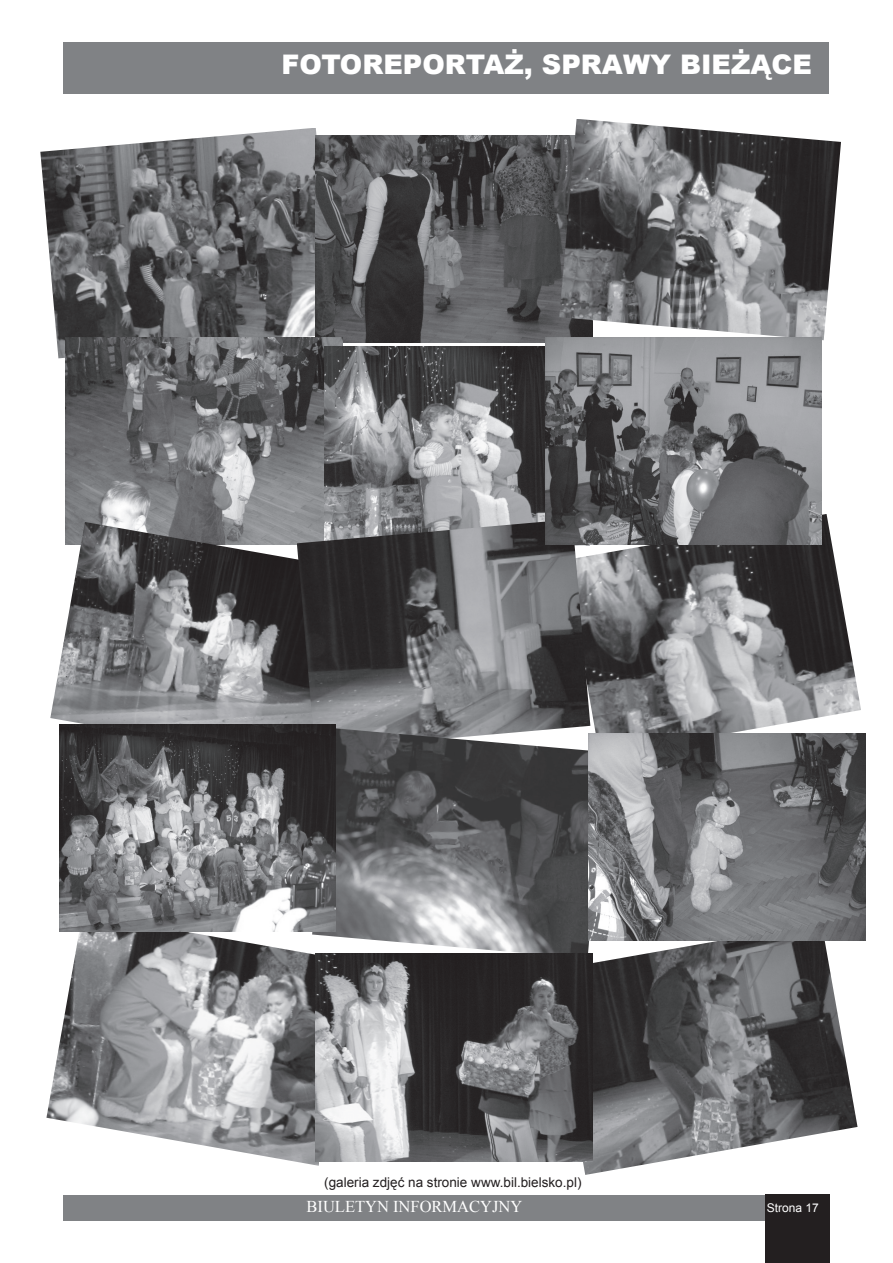
<style>
.page{position:relative;width:893px;height:1263px;background:#fff}
.page>*{position:absolute;margin:0;border:0;box-sizing:border-box;transform-origin:0 0}
.t1{font:900 27px "Arial";color:#fff}
.t2{font:16.5px "Times New Roman";color:#fff}
.t3{font:13.5px "Arial";color:#231f20}
.t4{font:12px "Arial";color:#fff}
</style>
<div class="page">
<div style="left:64px;top:43px;width:765px;height:51px;background:#808285"></div>
<div style="left:64px;top:1195px;width:765px;height:25px;background:#808285"></div>
<div style="left:765px;top:1195px;width:64px;height:68px;background:#231f20"></div>
<img style="left:40px;top:128px;width:277px;height:230px">
<img style="left:316px;top:135px;width:243px;height:207px">
<img style="left:66px;top:337px;width:276px;height:185px">
<img style="left:50px;top:522px;width:247px;height:202px">
<img style="left:590px;top:514px;width:271px;height:219px">
<img style="left:559px;top:119px;width:282px;height:221px">
<img style="left:324px;top:346px;width:221px;height:173px">
<img style="left:297px;top:519px;width:293px;height:209px">
<img style="left:46px;top:931px;width:309px;height:235px">
<img style="left:549px;top:941px;width:308px;height:234px">
<img style="left:312px;top:728px;width:294px;height:230px">
<img style="left:316px;top:954px;width:276px;height:207px">
<img style="left:59px;top:724px;width:277px;height:207px">
<img style="left:589px;top:733px;width:276px;height:208px">
<img style="left:545px;top:337px;width:277px;height:208px">
<h1 class="t1" style="left:282px;top:45px;width:532px">FOTOREPORTAŻ, SPRAWY BIEŻĄCE</h1>
<p class="t3" style="left:324px;top:1174px;width:259px">(galeria zdjęć na stronie www.bil.bielsko.pl)</p>
<p class="t2" style="left:306px;top:1195px;width:217px">BIULETYN INFORMACYJNY</p>
<p class="t4" style="left:767px;top:1200px;width:54px">Strona 17</p>
</div>
